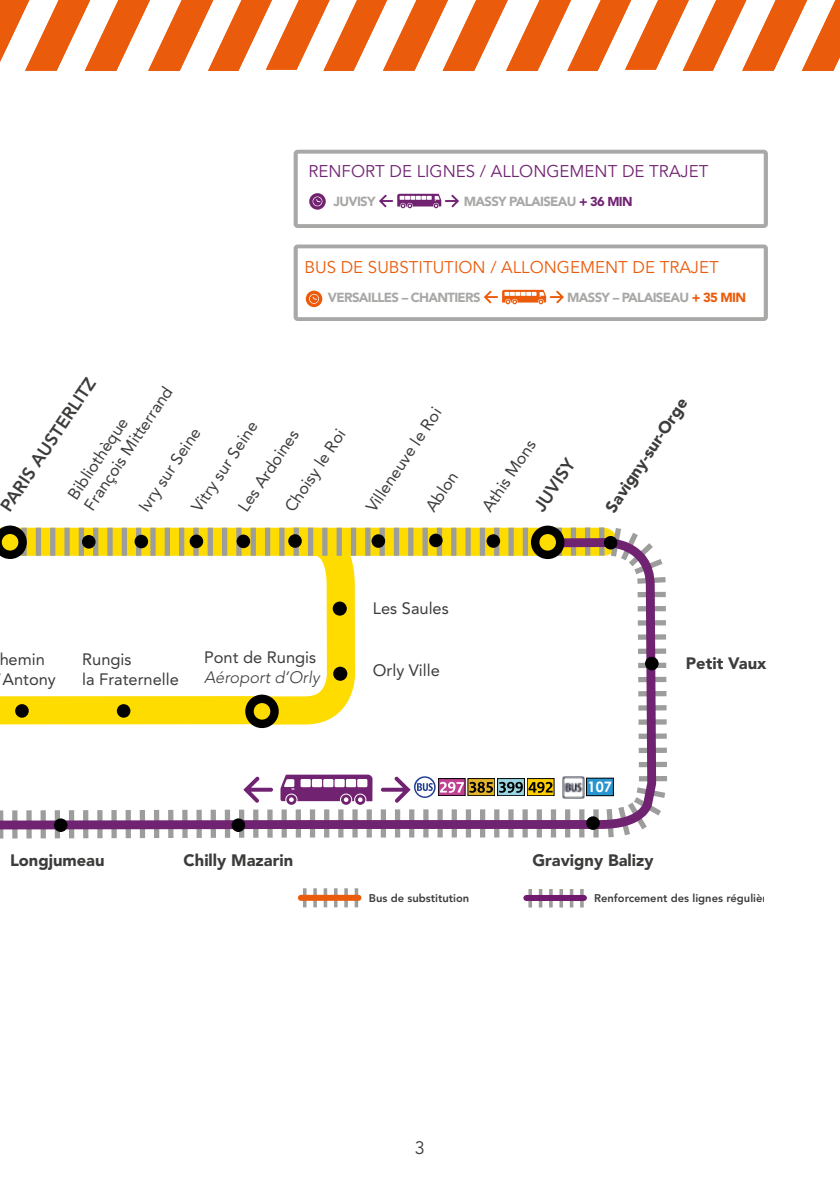
<style>
.page{position:relative;width:840px;height:1191px;background:#fff}
.page>*{position:absolute;margin:0;border:0;box-sizing:border-box;transform-origin:0 0}
.t1{font:18px "Avenir LT Std";color:#3c3c3b}
.t2{font:800 17.8px "Avenir LT Std";color:#3c3c3b}
.t3{font:16.8px "Avenir LT Std";color:#ea5b0b}
.t4{font:16.8px "Avenir LT Std";color:#712371}
.t5{font:16.4px/19.8px "Avenir LT Std";color:#3c3c3b}
.t6{font:900 16.4px "Avenir LT Std";color:#3c3c3b}
.t7{font:italic 300 16.4px "Avenir LT Std";color:#3c3c3b}
.t8{font:700 14.4px "Century Gothic";color:#fff}
.t9{font:900 13.2px "Avenir LT Std";letter-spacing:-.05em;color:#a8a8a7}
.t10{font:800 11.2px "Avenir LT Std";color:#3c3c3b}
.s1{font-size:12.8px;color:#712371}
.s2{color:#ea5b0b}
</style>
<div class="page">
<svg style="left:293px;top:244px;width:474px;height:77px"></svg>
<svg style="left:293px;top:150px;width:474px;height:78px"></svg>
<svg style="left:0;top:0;width:839px;height:71px"></svg>
<svg style="left:0;top:527px;width:667px;height:312px"></svg>
<svg style="left:0;top:534px;width:660px;height:300px"></svg>
<svg style="left:535px;top:530px;width:25px;height:25px"></svg>
<div style="left:530px;top:525px;width:34px;height:34px;border:8px solid #000;border-radius:50%"></div>
<div style="left:54px;top:818px;width:13px;height:14px;background:#000;border-radius:50%"></div>
<div style="left:231px;top:818px;width:14px;height:14px;background:#000;border-radius:50%"></div>
<div style="left:586px;top:816px;width:13px;height:14px;background:#000;border-radius:50%"></div>
<div style="left:644px;top:657px;width:14px;height:13px;background:#000;border-radius:50%"></div>
<div style="left:603px;top:536px;width:14px;height:13px;background:#000;border-radius:50%"></div>
<div style="left:36px;top:528px;width:5px;height:28px;background:#9d9d9c"></div>
<div style="left:50px;top:528px;width:5px;height:28px;background:#9d9d9c"></div>
<div style="left:64px;top:528px;width:6px;height:28px;background:#9d9d9c"></div>
<div style="left:79px;top:528px;width:5px;height:28px;background:#9d9d9c"></div>
<div style="left:93px;top:528px;width:5px;height:28px;background:#9d9d9c"></div>
<div style="left:107px;top:528px;width:6px;height:28px;background:#9d9d9c"></div>
<div style="left:122px;top:528px;width:5px;height:28px;background:#9d9d9c"></div>
<div style="left:136px;top:528px;width:5px;height:28px;background:#9d9d9c"></div>
<div style="left:150px;top:528px;width:5px;height:28px;background:#9d9d9c"></div>
<div style="left:165px;top:528px;width:5px;height:28px;background:#9d9d9c"></div>
<div style="left:179px;top:528px;width:5px;height:28px;background:#9d9d9c"></div>
<div style="left:193px;top:528px;width:5px;height:28px;background:#9d9d9c"></div>
<div style="left:207px;top:528px;width:6px;height:28px;background:#9d9d9c"></div>
<div style="left:222px;top:528px;width:5px;height:28px;background:#9d9d9c"></div>
<div style="left:236px;top:528px;width:5px;height:28px;background:#9d9d9c"></div>
<div style="left:250px;top:528px;width:6px;height:28px;background:#9d9d9c"></div>
<div style="left:265px;top:528px;width:5px;height:28px;background:#9d9d9c"></div>
<div style="left:279px;top:528px;width:5px;height:28px;background:#9d9d9c"></div>
<div style="left:293px;top:528px;width:6px;height:28px;background:#9d9d9c"></div>
<div style="left:308px;top:528px;width:5px;height:28px;background:#9d9d9c"></div>
<div style="left:322px;top:528px;width:5px;height:28px;background:#9d9d9c"></div>
<div style="left:336px;top:528px;width:5px;height:28px;background:#9d9d9c"></div>
<div style="left:351px;top:528px;width:5px;height:28px;background:#9d9d9c"></div>
<div style="left:365px;top:528px;width:5px;height:28px;background:#9d9d9c"></div>
<div style="left:379px;top:528px;width:5px;height:28px;background:#9d9d9c"></div>
<div style="left:393px;top:528px;width:6px;height:28px;background:#9d9d9c"></div>
<div style="left:408px;top:528px;width:5px;height:28px;background:#9d9d9c"></div>
<div style="left:422px;top:528px;width:5px;height:28px;background:#9d9d9c"></div>
<div style="left:436px;top:528px;width:6px;height:28px;background:#9d9d9c"></div>
<div style="left:451px;top:528px;width:5px;height:28px;background:#9d9d9c"></div>
<div style="left:465px;top:528px;width:5px;height:28px;background:#9d9d9c"></div>
<div style="left:479px;top:528px;width:6px;height:28px;background:#9d9d9c"></div>
<div style="left:494px;top:528px;width:5px;height:28px;background:#9d9d9c"></div>
<div style="left:508px;top:528px;width:5px;height:28px;background:#9d9d9c"></div>
<div style="left:522px;top:528px;width:5px;height:28px;background:#9d9d9c"></div>
<svg style="left:0;top:525px;width:27px;height:34px"></svg>
<div style="left:82px;top:535px;width:13px;height:13px;background:#000;border-radius:50%"></div>
<div style="left:134px;top:535px;width:14px;height:13px;background:#000;border-radius:50%"></div>
<div style="left:189px;top:534px;width:14px;height:14px;background:#000;border-radius:50%"></div>
<div style="left:236px;top:534px;width:14px;height:14px;background:#000;border-radius:50%"></div>
<div style="left:288px;top:534px;width:14px;height:14px;background:#000;border-radius:50%"></div>
<div style="left:371px;top:534px;width:14px;height:14px;background:#000;border-radius:50%"></div>
<div style="left:429px;top:533px;width:13px;height:14px;background:#000;border-radius:50%"></div>
<div style="left:486px;top:534px;width:14px;height:14px;background:#000;border-radius:50%"></div>
<hr style="left:528px;top:889px;width:3px;height:18px;background:#9d9d9c">
<svg style="left:538px;top:889px;width:4px;height:18px"></svg>
<hr style="left:549px;top:889px;width:3px;height:18px;background:#9d9d9c">
<hr style="left:559px;top:889px;width:3px;height:18px;background:#9d9d9c">
<svg style="left:569px;top:889px;width:4px;height:18px"></svg>
<svg style="left:580px;top:889px;width:3px;height:18px"></svg>
<div style="left:526px;top:895px;width:57px;height:6px;background:#71196f"></div>
<hr style="left:303px;top:888px;width:3px;height:19px;background:#9d9d9c">
<svg style="left:313px;top:888px;width:4px;height:19px"></svg>
<svg style="left:323px;top:888px;width:4px;height:19px"></svg>
<hr style="left:334px;top:888px;width:3px;height:19px;background:#9d9d9c">
<hr style="left:344px;top:888px;width:3px;height:19px;background:#9d9d9c">
<svg style="left:354px;top:888px;width:4px;height:19px"></svg>
<div style="left:301px;top:894px;width:57px;height:6px;background:#ea5b0b"></div>
<div style="left:467px;top:778px;width:27px;height:17px;background:#e3b32a"></div>
<div style="left:467px;top:778px;width:27px;height:17px;border:1px solid #000"></div>
<svg style="left:469px;top:782px;width:23px;height:11px"></svg>
<svg style="left:381px;top:776px;width:82px;height:26px"></svg>
<div style="left:497px;top:778px;width:27px;height:17px;background:#98d4e2"></div>
<div style="left:497px;top:778px;width:27px;height:17px;border:1px solid #000"></div>
<svg style="left:498px;top:782px;width:24px;height:11px"></svg>
<div style="left:527px;top:778px;width:26px;height:17px;background:#ffce00"></div>
<div style="left:526px;top:778px;width:28px;height:17px;border:1px solid #000"></div>
<svg style="left:528px;top:782px;width:24px;height:11px"></svg>
<img style="left:562px;top:776px;width:22px;height:22px">
<div style="left:586px;top:778px;width:27px;height:17px;background:#2894d0"></div>
<p class="t4" style="left:308px;top:161px;width:401px">RENFORT DE LIGNES / ALLONGEMENT DE TRAJET</p>
<p class="t9" style="left:333px;top:194px;width:44px">JUVISY</p>
<p class="t9" style="left:463px;top:194px;width:170px">MASSY PALAISEAU <span class="s1">+ 36 MIN</span></p>
<p class="t3" style="left:304px;top:257px;width:415px">BUS DE SUBSTITUTION / ALLONGEMENT DE TRAJET</p>
<p class="t9" style="left:328px;top:289px;width:154px">VERSAILLES – CHANTIERS</p>
<p class="t9" style="left:566px;top:289px;width:180px">MASSY – PALAISEAU <span class="s2">+ 35 MIN</span></p>
<p class="t2" style="left:-4px;top:503px;width:158px;rotate:-56deg">PARIS AUSTERLITZ</p>
<p class="t5" style="left:64px;top:492px;width:146px;rotate:-56deg">Bibliothèque<br>François Mitterrand</p>
<p class="t5" style="left:187px;top:504px;width:107px;rotate:-56deg">Vitry sur Seine</p>
<p class="t5" style="left:280px;top:504px;width:97px;rotate:-56deg">Choisy le Roi</p>
<p class="t5" style="left:134px;top:504px;width:99px;rotate:-56deg">Ivry sur Seine</p>
<p class="t5" style="left:233px;top:504px;width:97px;rotate:-56deg">Les Ardoines</p>
<p class="t5" style="left:361px;top:504px;width:123px;rotate:-56deg">Villeneuve le Roi</p>
<p class="t5" style="left:421px;top:504px;width:46px;rotate:-56deg">Ablon</p>
<p class="t5" style="left:477px;top:504px;width:84px;rotate:-56deg">Athis Mons</p>
<p class="t2" style="left:529px;top:504px;width:61px;rotate:-56deg">JUVISY</p>
<p class="t6" style="left:600px;top:504px;width:135px;rotate:-56deg">Savigny-sur-Orge</p>
<p class="t5" style="left:372px;top:598px;width:77px">Les Saules</p>
<p class="t5" style="left:204px;top:647px;width:114px">Pont de Rungis</p>
<p class="t7" style="left:204px;top:667px;width:117px">Aéroport d’Orly</p>
<p class="t5" style="left:372px;top:660px;width:68px">Orly Ville</p>
<p class="t5" style="left:-2px;top:649px;width:59px">hemin ’Antony</p>
<p class="t6" style="left:685px;top:653px;width:82px">Petit Vaux</p>
<p class="t5" style="left:82px;top:649px;width:98px">Rungis<br>la Fraternelle</p>
<p class="t8" style="left:587px;top:775px;width:26px">107</p>
<p class="t6" style="left:10px;top:850px;width:96px">Longjumeau</p>
<p class="t6" style="left:183px;top:850px;width:111px">Chilly Mazarin</p>
<p class="t6" style="left:532px;top:850px;width:122px">Gravigny Balizy</p>
<p class="t10" style="left:368px;top:891px;width:102px">Bus de substitution</p>
<p class="t10" style="left:591px;top:891px;width:185px">Renforcement des lignes régulières</p>
<p class="t10" style="left:371px;top:891px;width:102px">Bus de substitution</p>
<p class="t10" style="left:593px;top:891px;width:185px">Renforcement des lignes régulières</p>
<p class="t1" style="left:415px;top:1137px;width:12px">3</p>
</div>
